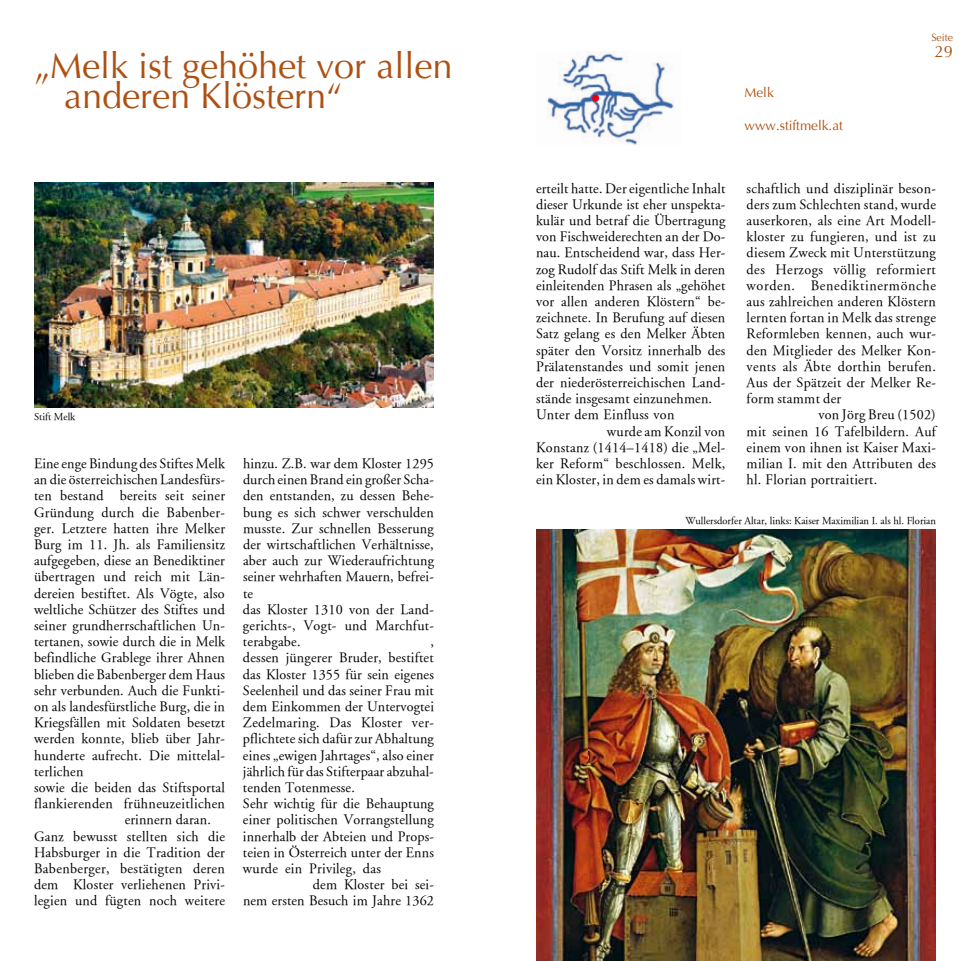
<style>
.page{position:relative;width:970px;height:961px;background:#fff}
.page>*{position:absolute;margin:0;border:0;box-sizing:border-box;transform-origin:0 0}
.t1{font:36px/30px "Optima";color:#ae5012}
.t2{font:16.5px "Optima";color:#ae5012}
.t3{font:14.25px/16.2px "Adobe Garamond";letter-spacing:.015em;color:#000}
.t4{font:14.25px "Adobe Garamond";letter-spacing:.035em;color:#000}
.t5{font:14.25px "Adobe Garamond";letter-spacing:.045em;color:#000}
.t6{font:13.5px "Optima";color:#ae5012}
.t7{font:10.5px "Adobe Garamond";color:#000}
.t8{font:10.5px "Optima";color:#ae5012}
</style>
<div class="page">
<img style="left:34px;top:183px;width:400px;height:225px">
<img style="left:546px;top:51px;width:129px;height:94px">
<div style="left:592px;top:95px;width:7px;height:7px;background:#e2001a;border-radius:50%"></div>
<img style="left:536px;top:529px;width:399px;height:432px">
<h1 class="t1" style="left:64px;top:52px;width:390px;text-indent:-30px">„Melk ist gehöhet vor allen anderen Klöstern“</h1>
<p class="t7" style="left:34px;top:411px;width:43px">Stift Melk</p>
<p class="t3" style="left:34px;top:456px;width:192px">Eine enge Bindung des Stiftes Melk</p>
<p class="t3" style="left:34px;top:472px;width:192px">an die österreichischen Landesfürs-</p>
<p class="t3" style="left:34px;top:488px;width:192px">ten bestand bereits seit seiner</p>
<p class="t3" style="left:34px;top:504px;width:192px">Gründung durch die Babenber-</p>
<p class="t3" style="left:34px;top:520px;width:192px">ger. Letztere hatten ihre Melker</p>
<p class="t3" style="left:34px;top:537px;width:193px">Burg im 11. Jh. als Familiensitz</p>
<p class="t3" style="left:34px;top:553px;width:192px">aufgegeben, diese an Benediktiner</p>
<p class="t3" style="left:34px;top:569px;width:192px">übertragen und reich mit Län-</p>
<p class="t3" style="left:34px;top:585px;width:192px">dereien bestiftet. Als Vögte, also</p>
<p class="t3" style="left:34px;top:602px;width:192px">weltliche Schützer des Stiftes und</p>
<p class="t3" style="left:34px;top:618px;width:192px">seiner grundherrschaftlichen Un-</p>
<p class="t3" style="left:34px;top:634px;width:192px">tertanen, sowie durch die in Melk</p>
<p class="t3" style="left:34px;top:650px;width:192px">befindliche Grablege ihrer Ahnen</p>
<p class="t3" style="left:34px;top:666px;width:192px">blieben die Babenberger dem Haus</p>
<p class="t3" style="left:34px;top:683px;width:192px">sehr verbunden. Auch die Funkti-</p>
<p class="t3" style="left:34px;top:699px;width:192px">on als landesfürstliche Burg, die in</p>
<p class="t3" style="left:34px;top:715px;width:192px">Kriegsfällen mit Soldaten besetzt</p>
<p class="t3" style="left:34px;top:731px;width:192px">werden konnte, blieb über Jahr-</p>
<p class="t3" style="left:34px;top:747px;width:192px">hunderte aufrecht. Die mittelal-</p>
<p class="t3" style="left:34px;top:764px;width:51px">terlichen</p>
<p class="t3" style="left:34px;top:780px;width:192px">sowie die beiden das Stiftsportal</p>
<p class="t3" style="left:34px;top:796px;width:192px">flankierenden frühneuzeitlichen</p>
<p class="t3" style="left:125px;top:812px;width:88px">erinnern daran.</p>
<p class="t3" style="left:34px;top:828px;width:192px">Ganz bewusst stellten sich die</p>
<p class="t3" style="left:34px;top:844px;width:192px">Habsburger in die Tradition der</p>
<p class="t3" style="left:34px;top:861px;width:192px">Babenberger, bestätigten deren</p>
<p class="t3" style="left:34px;top:877px;width:192px">dem Kloster verliehenen Privi-</p>
<p class="t3" style="left:34px;top:893px;width:192px">legien und fügten noch weitere</p>
<p class="t3" style="left:243px;top:456px;width:193px">hinzu. Z.B. war dem Kloster 1295 durch einen Brand ein großer Scha&shy;den entstanden, zu dessen Behe&shy;bung es sich schwer verschulden musste. Zur schnellen Besserung der wirtschaftlichen Verhältnisse, aber auch zur Wiederaufrichtung seiner wehrhaften Mauern, befrei&shy;te<br>das Kloster 1310 von der Land&shy;gerichts-, Vogt- und Marchfut&shy;terabgabe.</p>
<p class="t3" style="left:430px;top:634px;width:5px">,</p>
<p class="t3" style="left:243px;top:650px;width:192px">dessen jüngerer Bruder, bestiftet</p>
<p class="t3" style="left:243px;top:666px;width:192px">das Kloster 1355 für sein eigenes</p>
<p class="t3" style="left:243px;top:682px;width:192px">Seelenheil und das seiner Frau mit</p>
<p class="t3" style="left:243px;top:699px;width:192px">dem Einkommen der Untervogtei</p>
<p class="t3" style="left:243px;top:715px;width:192px">Zedelmaring. Das Kloster ver-</p>
<p class="t3" style="left:243px;top:731px;width:192px">pflichtete sich dafür zur Abhaltung</p>
<p class="t3" style="left:243px;top:747px;width:192px">eines „ewigen Jahrtages“, also einer</p>
<p class="t3" style="left:243px;top:764px;width:192px">jährlich für das Stifterpaar abzuhal-</p>
<p class="t3" style="left:243px;top:780px;width:113px">tenden Totenmesse.</p>
<p class="t3" style="left:243px;top:796px;width:192px">Sehr wichtig für die Behauptung</p>
<p class="t3" style="left:243px;top:812px;width:192px">einer politischen Vorrangstellung</p>
<p class="t3" style="left:243px;top:828px;width:192px">innerhalb der Abteien und Props-</p>
<p class="t3" style="left:243px;top:845px;width:192px">teien in Österreich unter der Enns</p>
<p class="t3" style="left:243px;top:861px;width:139px">wurde ein Privileg, das</p>
<p class="t3" style="left:313px;top:877px;width:123px">dem Kloster bei sei-</p>
<p class="t3" style="left:243px;top:893px;width:192px">nem ersten Besuch im Jahre 1362</p>
<p class="t6" style="left:744px;top:84px;width:31px">Melk</p>
<p class="t6" style="left:744px;top:116px;width:100px">www.stiftmelk.at</p>
<p class="t8" style="left:931px;top:31px;width:23px">Seite</p>
<p class="t2" style="left:934px;top:41px;width:20px">29</p>
<p class="t3" style="left:536px;top:180px;width:191px">erteilt hatte. Der eigentliche Inhalt</p>
<p class="t3" style="left:536px;top:196px;width:191px">dieser Urkunde ist eher unspekta-</p>
<p class="t3" style="left:536px;top:213px;width:191px">kulär und betraf die Übertragung</p>
<p class="t3" style="left:536px;top:229px;width:191px">von Fischweiderechten an der Do-</p>
<p class="t3" style="left:536px;top:245px;width:191px">nau. Entscheidend war, dass Her-</p>
<p class="t3" style="left:536px;top:261px;width:191px">zog Rudolf das Stift Melk in deren</p>
<p class="t3" style="left:536px;top:277px;width:191px">einleitenden Phrasen als „gehöhet</p>
<p class="t3" style="left:536px;top:294px;width:191px">vor allen anderen Klöstern“ be-</p>
<p class="t3" style="left:536px;top:310px;width:191px">zeichnete. In Berufung auf diesen</p>
<p class="t3" style="left:536px;top:326px;width:191px">Satz gelang es den Melker Äbten</p>
<p class="t3" style="left:536px;top:342px;width:191px">später den Vorsitz innerhalb des</p>
<p class="t3" style="left:536px;top:359px;width:191px">Prälatenstandes und somit jenen</p>
<p class="t3" style="left:536px;top:375px;width:191px">der niederösterreichischen Land-</p>
<p class="t3" style="left:536px;top:391px;width:177px">stände insgesamt einzunehmen.</p>
<p class="t3" style="left:536px;top:407px;width:140px">Unter dem Einfluss von</p>
<p class="t3" style="left:607px;top:423px;width:120px">wurde am Konzil von</p>
<p class="t3" style="left:536px;top:439px;width:191px">Konstanz (1414–1418) die „Mel-</p>
<p class="t3" style="left:536px;top:456px;width:191px">ker Reform“ beschlossen. Melk,</p>
<p class="t3" style="left:536px;top:472px;width:191px">ein Kloster, in dem es damals wirt-</p>
<p class="t3" style="left:746px;top:180px;width:191px">schaftlich und disziplinär beson-</p>
<p class="t3" style="left:746px;top:196px;width:191px">ders zum Schlechten stand, wurde</p>
<p class="t3" style="left:746px;top:213px;width:191px">auserkoren, als eine Art Modell-</p>
<p class="t3" style="left:746px;top:229px;width:191px">kloster zu fungieren, und ist zu</p>
<p class="t3" style="left:746px;top:245px;width:191px">diesem Zweck mit Unterstützung</p>
<p class="t4" style="left:746px;top:261px;width:191px">des Herzogs völlig reformiert</p>
<p class="t5" style="left:746px;top:278px;width:191px">worden. Benediktinermönche</p>
<p class="t3" style="left:746px;top:294px;width:191px">aus zahlreichen anderen Klöstern</p>
<p class="t3" style="left:746px;top:310px;width:191px">lernten fortan in Melk das strenge</p>
<p class="t3" style="left:746px;top:326px;width:191px">Reformleben kennen, auch wur-</p>
<p class="t3" style="left:746px;top:342px;width:191px">den Mitglieder des Melker Kon-</p>
<p class="t3" style="left:746px;top:359px;width:191px">vents als Äbte dorthin berufen.</p>
<p class="t3" style="left:746px;top:375px;width:191px">Aus der Spätzeit der Melker Re-</p>
<p class="t3" style="left:746px;top:391px;width:96px">form stammt der</p>
<p class="t3" style="left:818px;top:407px;width:119px">von Jörg Breu (1502)</p>
<p class="t3" style="left:746px;top:423px;width:191px">mit seinen 16 Tafelbildern. Auf</p>
<p class="t3" style="left:746px;top:439px;width:191px">einem von ihnen ist Kaiser Maxi-</p>
<p class="t3" style="left:746px;top:456px;width:191px">milian I. mit den Attributen des</p>
<p class="t3" style="left:746px;top:472px;width:132px">hl. Florian portraitiert.</p>
<p class="t7" style="left:685px;top:515px;width:252px">Wullersdorfer Altar, links: Kaiser Maximilian I. als hl. Florian</p>
</div>
